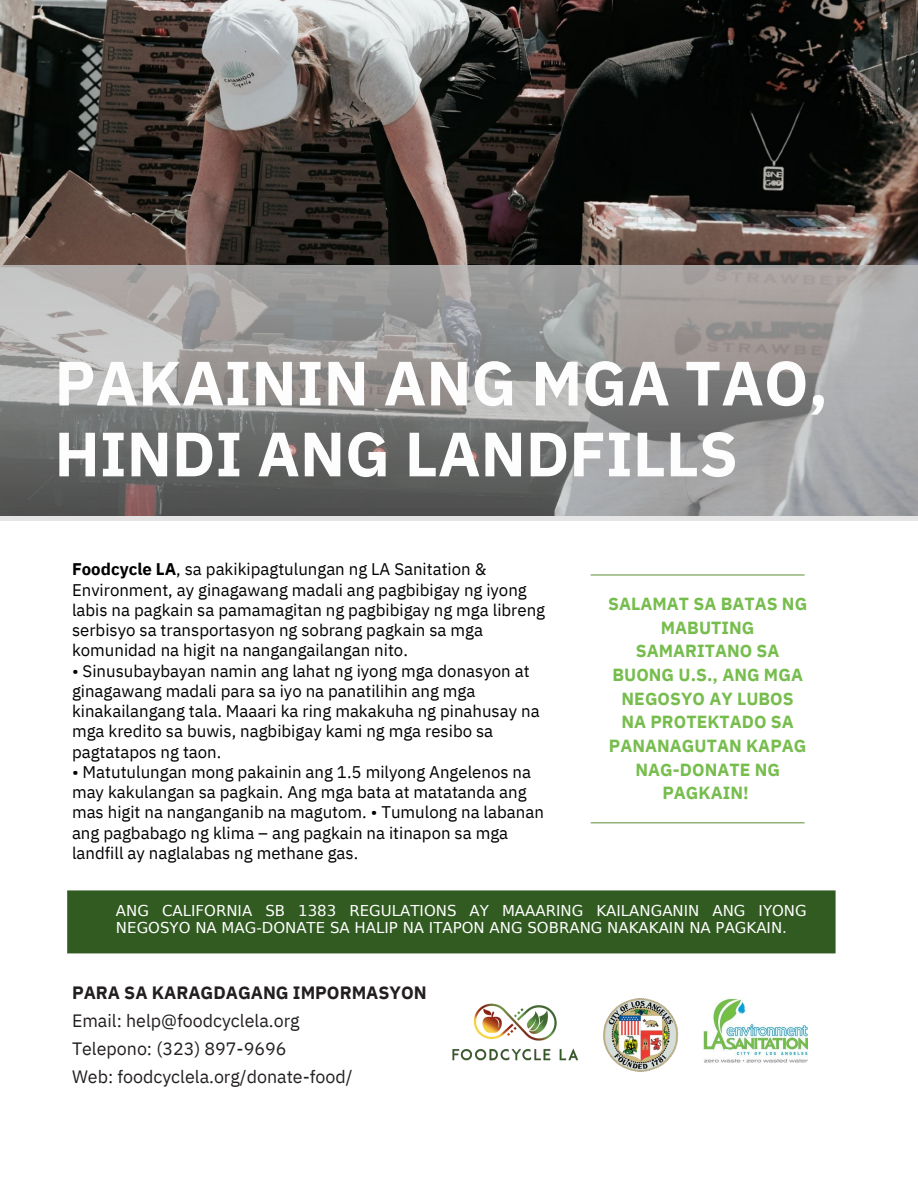
<style>
.page{position:relative;width:918px;height:1188px;background:#fff}
.page>*{position:absolute;margin:0;border:0;box-sizing:border-box;transform-origin:0 0}
.t1{font:700 62.4px/70.8px "IBM Plex Sans";color:#fefdfd}
.t2{font:17.85px/28.2px "IBM Plex Sans";color:#231f20}
.t3{font:700 17.85px "IBM Plex Sans";color:#231f20}
.t4{font:700 17.55px/23.7px "IBM Plex Sans";letter-spacing:.005em;color:#77bd4e;text-align:center}
.t5{font:16.8px/20.2px "IBM Plex Sans";color:#000}
.t6{font:15px/16.8px "DejaVu Sans";color:#fff}
.s1{font-weight:700}
</style>
<div class="page">
<img style="left:0;top:0;width:918px;height:265px">
<div style="left:67px;top:890px;width:769px;height:63px;background:#315b20"></div>
<hr style="left:591px;top:574px;width:214px;height:2px;background:#6d9d4b">
<img style="left:452px;top:1003px;width:126px;height:58px">
<img style="left:603px;top:998px;width:76px;height:74px">
<img style="left:703px;top:998px;width:104px;height:64px">
<hr style="left:591px;top:822px;width:214px;height:1px;background:#6d9d4b">
<img style="left:0;top:265px;width:918px;height:256px">
<h1 class="t1" style="left:55px;top:347px;width:775px">PAKAININ ANG MGA TAO,<br>HINDI ANG LANDFILLS</h1>
<p class="t5" style="left:72px;top:559px;width:475px"><span class="s1">Foodcycle LA</span>, sa pakikipagtulungan ng LA Sanitation &amp; Environment, ay ginagawang madali ang pagbibigay ng iyong labis na pagkain sa pamamagitan ng pagbibigay ng mga libreng serbisyo sa transportasyon ng sobrang pagkain sa mga komunidad na higit na nangangailangan nito.</p>
<p class="t5" style="left:72px;top:660px;width:469px">• Sinusubaybayan namin ang lahat ng iyong mga donasyon at ginagawang madali para sa iyo na panatilihin ang mga kinakailangang tala. Maaari ka ring makakuha ng pinahusay na mga kredito sa buwis, nagbibigay kami ng mga resibo sa pagtatapos ng taon.</p>
<p class="t5" style="left:72px;top:761px;width:473px">• Matutulungan mong pakainin ang 1.5 milyong Angelenos na may kakulangan sa pagkain. Ang mga bata at matatanda ang mas higit na nanganganib na magutom. • Tumulong na labanan ang pagbabago ng klima – ang pagkain na itinapon sa mga landfill ay naglalabas ng methane gas.</p>
<p class="t4" style="left:608px;top:592px;width:201px">SALAMAT SA BATAS NG<br>MABUTING<br>SAMARITANO SA<br>BUONG U.S., ANG MGA<br>NEGOSYO AY LUBOS<br>NA PROTEKTADO SA<br>PANANAGUTAN KAPAG<br>NAG-DONATE NG<br>PAGKAIN!</p>
<p class="t6" style="left:116px;top:902px;width:692px">ANG CALIFORNIA SB 1383 REGULATIONS AY MAAARING KAILANGANIN ANG IYONG<br>NEGOSYO NA MAG-DONATE SA HALIP NA ITAPON ANG SOBRANG NAKAKAIN NA PAGKAIN.</p>
<p class="t3" style="left:72px;top:981px;width:356px">PARA SA KARAGDAGANG IMPORMASYON</p>
<p class="t2" style="left:72px;top:1006px;width:282px">Email: help@foodcyclela.org<br>Telepono: (323) 897-9696<br>Web: foodcyclela.org/donate-food/</p>
</div>
